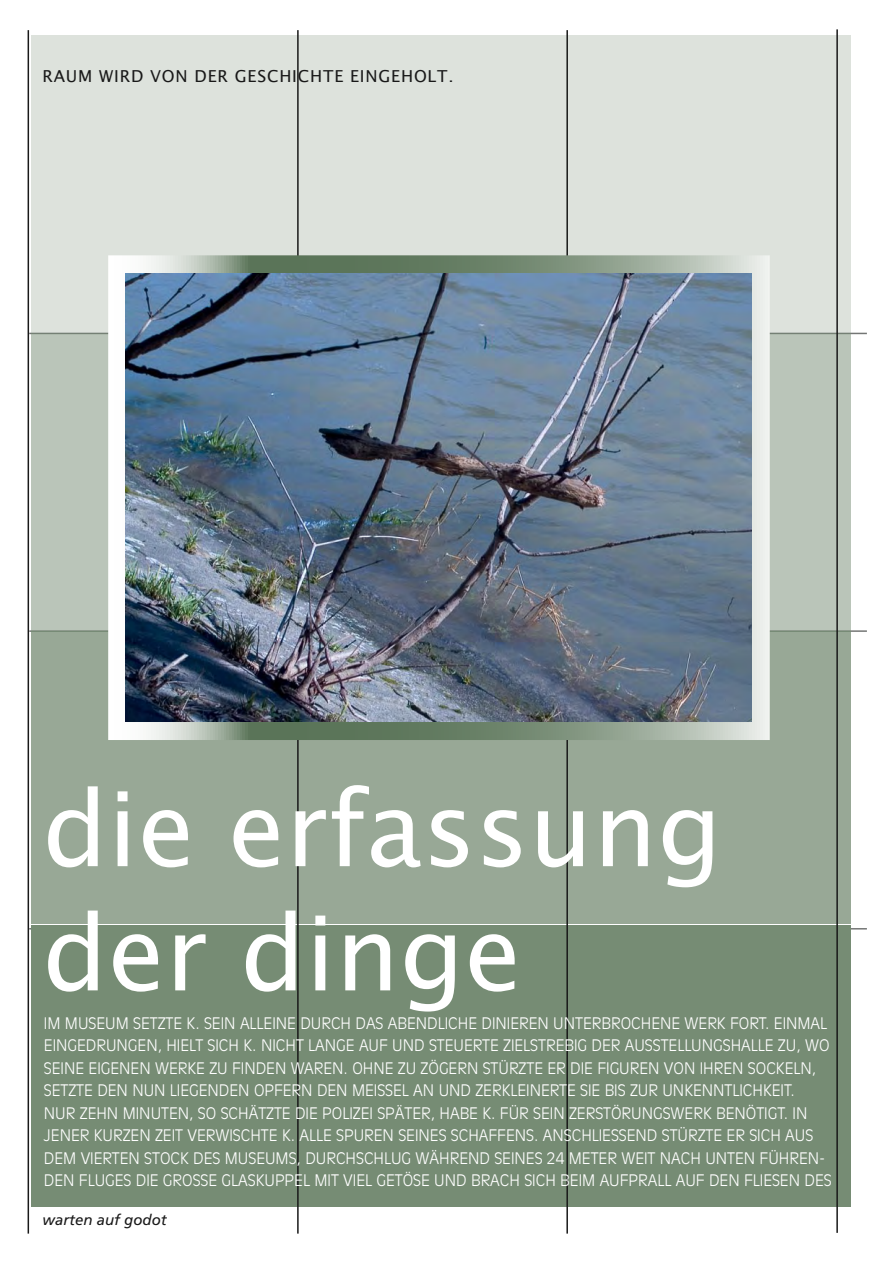
<style>
.page{position:relative;width:893px;height:1263px;background:#fff}
.page>*{position:absolute;margin:0;border:0;box-sizing:border-box;transform-origin:0 0}
.t1{font:103.5px/124.2px "Lucida Sans";color:#fff}
.t2{font:16.5px "Lucida Sans";letter-spacing:.05em;color:#191919}
.t3{font:300 15.75px/22.5px "Antique Olive";color:#fff}
.t4{font:italic 15px "Frutiger";color:#191919}
</style>
<div class="page">
<hr style="left:29px;top:928px;width:838px;height:1px;background:#747675">
<hr style="left:29px;top:630px;width:838px;height:2px;background:#747675">
<hr style="left:29px;top:333px;width:838px;height:1px;background:#747675">
<div style="left:31px;top:35px;width:819px;height:298px;background:#dde2dc"></div>
<div style="left:31px;top:333px;width:819px;height:298px;background:#bac5b9"></div>
<div style="left:31px;top:631px;width:819px;height:293px;background:#98a896"></div>
<div style="left:31px;top:925px;width:819px;height:281px;background:#768c74"></div>
<hr style="left:28px;top:30px;width:1px;height:1203px;background:#191919">
<hr style="left:297px;top:30px;width:2px;height:1203px;background:#191919">
<hr style="left:566px;top:30px;width:2px;height:1203px;background:#191919">
<hr style="left:836px;top:29px;width:2px;height:1204px;background:#191919">
<div style="left:108px;top:255px;width:662px;height:485px;border:18px solid #fff"></div>
<img style="left:126px;top:274px;width:626px;height:448px">
<p class="t2" style="left:43px;top:66px;width:413px">RAUM WIRD VON DER GESCHICHTE EINGEHOLT.</p>
<p class="t1" style="left:43px;top:767px;width:681px">die erfassung der dinge</p>
<p class="t3" style="left:44px;top:1012px;width:787px">IM MUSEUM SETZTE K. SEIN ALLEINE DURCH DAS ABENDLICHE DINIEREN UNTERBROCHENE WERK FORT. EINMAL EINGEDRUNGEN, HIELT SICH K. NICHT LANGE AUF UND STEUERTE ZIELSTREBIG DER AUSSTELLUNGSHALLE ZU, WO SEINE EIGENEN WERKE ZU FINDEN WAREN. OHNE ZU ZÖGERN STÜRZTE ER DIE FIGUREN VON IHREN SOCKELN, SETZTE DEN NUN LIEGENDEN OPFERN DEN MEISSEL AN UND ZERKLEINERTE SIE BIS ZUR UNKENNTLICHKEIT.</p>
<p class="t3" style="left:44px;top:1102px;width:789px">NUR ZEHN MINUTEN, SO SCHÄTZTE DIE POLIZEI SPÄTER, HABE K. FÜR SEIN ZERSTÖRUNGSWERK BENÖTIGT. IN JENER KURZEN ZEIT VERWISCHTE K. ALLE SPUREN SEINES SCHAFFENS. ANSCHLIESSEND STÜRZTE ER SICH AUS DEM VIERTEN STOCK DES MUSEUMS, DURCHSCHLUG WÄHREND SEINES 24 METER WEIT NACH UNTEN FÜHREN-DEN FLUGES DIE GROSSE GLASKUPPEL MIT VIEL GETÖSE UND BRACH SICH BEIM AUFPRALL AUF DEN FLIESEN DES</p>
<p class="t4" style="left:43px;top:1210px;width:126px">warten auf godot</p>
</div>
